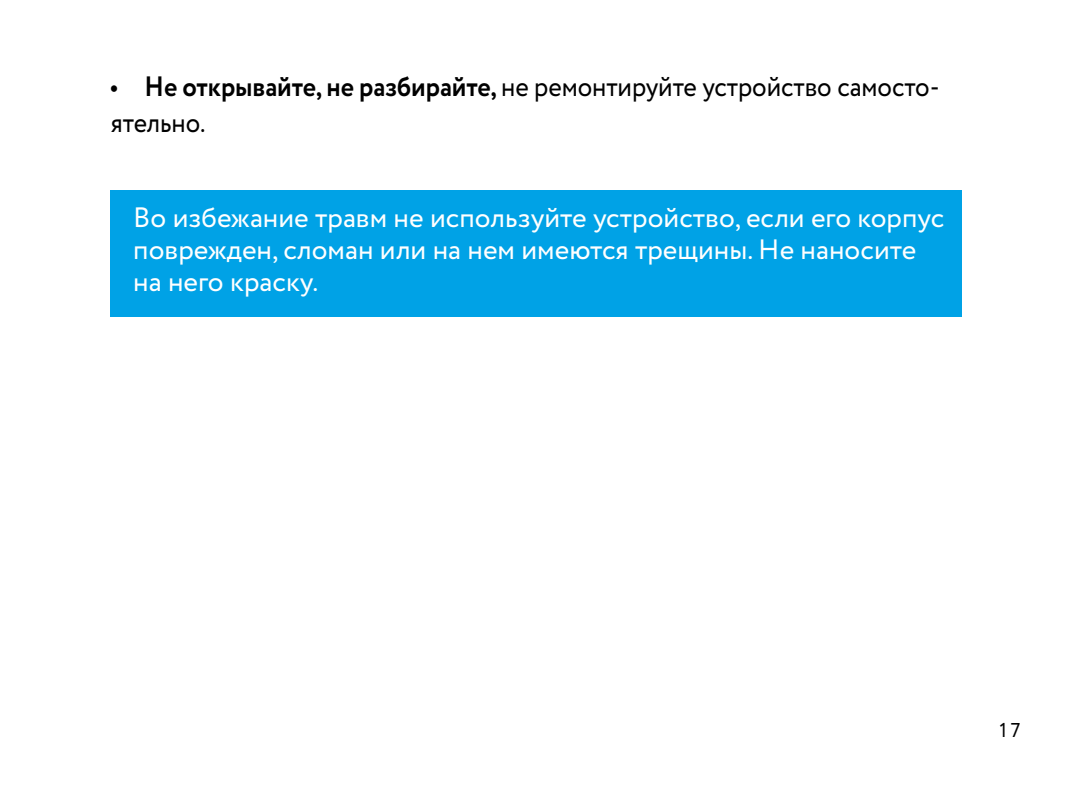
<style>
.page{position:relative;width:1078px;height:794px;background:#fff}
.page>*{position:absolute;margin:0;border:0;box-sizing:border-box;transform-origin:0 0}
.t1{font:28px/32px "Circe";color:#fff}
.t2{font:28px/36px "Circe";letter-spacing:-.005em;color:#000;scale:.92 1}
.t3{font:20px "Circe";color:#000}
.s1{font-weight:700}
</style>
<div class="page">
<div style="left:111px;top:190px;width:850px;height:126px;background:#00a2e6"></div>
<p class="t2" style="left:111px;top:69px;width:902px"><span class="s1">• Не открывайте, не разбирайте,</span> не ремонтируйте устройство самосто&shy;ятельно.</p>
<p class="t1" style="left:133px;top:202px;width:812px">Во избежание травм не используйте устройство, если его корпус поврежден, сломан или на нем имеются трещины. Не наносите на него краску.</p>
<p class="t3" style="left:997px;top:716px;width:25px">17</p>
</div>
